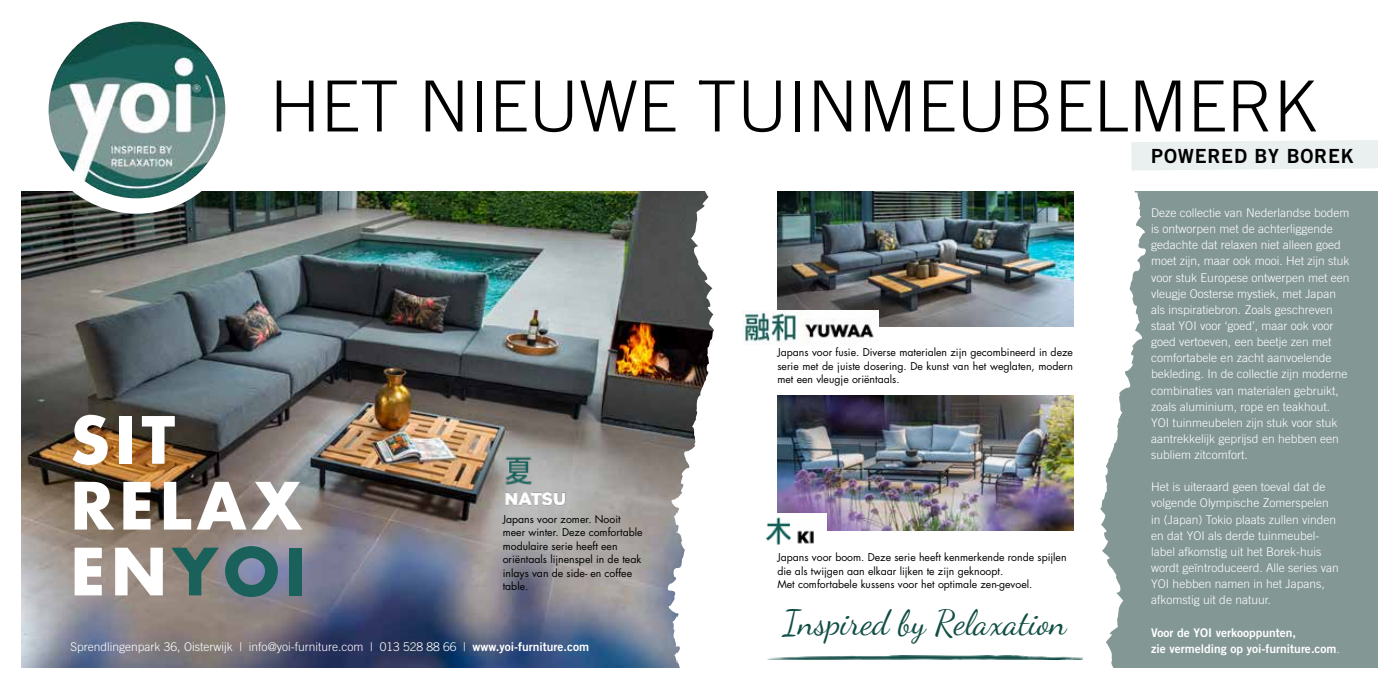
<style>
.page{position:relative;width:1378px;height:689px;background:#fff}
.page>*{position:absolute;margin:0;border:0;box-sizing:border-box;transform-origin:0 0}
.t1{font:300 70.5px "Trade Gothic LT Std";color:#000}
.t2{font:700 63.3px/65.8px "Futura CE";letter-spacing:.09em;color:#fff}
.t3{font:34.8px "Dancing Script";color:#114e45}
.t4{font:19.5px "Trade Gothic LT Std Bd 2";letter-spacing:.04em;color:#000}
.t5{font:300 12px/16.2px "Trade Gothic LT Std";color:#fff}
.t6{font:12px "Trade Gothic LT Std Bd 2";color:#fff}
.t7{font:10.5px/13.5px "Futura CE";color:#000}
.s1{color:#1a615b}
.s2{font-family:"Trade Gothic LT Std Bd 2";font-weight:400}
.s3{font-family:"Trade Gothic LT Std";font-weight:300}
</style>
<div class="page">
<img style="left:21px;top:191px;width:644px;height:477px">
<div style="left:33px;top:6px;width:208px;height:208px;background:#fff;border-radius:50%"></div>
<img style="left:49px;top:22px;width:176px;height:176px;border-radius:88px">
<svg style="left:665px;top:191px;width:12px;height:477px;background:#67676a"></svg>
<img style="left:499px;top:451px;width:72px;height:59px">
<div style="left:1083px;top:191px;width:295px;height:477px;background:#839795"></div>
<svg style="left:976px;top:191px;width:170px;height:477px;fill:#fff"></svg>
<svg style="left:677px;top:191px;width:161px;height:477px"></svg>
<img style="left:767px;top:655px;width:315px;height:4px">
<div style="left:1131px;top:140px;width:247px;height:30px;background:#e9f0ef"></div>
<img style="left:777px;top:192px;width:296px;height:135px">
<img style="left:777px;top:395px;width:296px;height:135px">
<img style="left:756px;top:513px;width:71px;height:37px">
<img style="left:742px;top:310px;width:136px;height:35px">
<h1 class="t1" style="left:270px;top:65px;width:1047px">HET NIEUWE TUINMEUBELMERK</h1>
<h3 class="t4" style="left:1151px;top:144px;width:204px">POWERED BY BOREK</h3>
<p class="t5" style="left:1151px;top:204px;width:200px">Deze collectie van Nederlandse bodem is ontworpen met de achterliggende gedachte dat relaxen niet alleen goed moet zijn, maar ook mooi. Het zijn stuk voor stuk Europese ontwerpen met een vleugje Oosterse mystiek, met Japan als inspiratiebron. Zoals geschreven staat YOI voor ‘goed’, maar ook voor goed vertoeven, een beetje zen met comfortabele en zacht aanvoelende bekleding. In de collectie zijn moderne combinaties van materialen gebruikt, zoals aluminium, rope en teakhout.<br>YOI tuinmeubelen zijn stuk voor stuk aantrekkelijk geprijsd en hebben een subliem zitcomfort.</p>
<p class="t5" style="left:1151px;top:479px;width:189px">Het is uiteraard geen toeval dat de volgende Olympische Zomerspelen in (Japan) Tokio plaats zullen vinden en dat YOI als derde tuinmeubel&shy;label afkomstig uit het Borek-huis wordt geïntroduceerd. Alle series van YOI hebben namen in het Japans, afkomstig uit de natuur.</p>
<p class="t6" style="left:1151px;top:625px;width:146px">Voor de YOI verkooppunten,</p>
<p class="t7" style="left:777px;top:345px;width:297px;text-align:justify">Japans voor fusie. Diverse materialen zijn gecombineerd in deze serie met de juiste dosering. De kunst van het weglaten, modern met een vleugje oriëntaals.</p>
<h2 class="t2" style="left:71px;top:404px;width:237px">SIT<br>RELAX<br>EN<span class="s1">YOI</span></h2>
<p class="t7" style="left:503px;top:512px;width:141px">Japans voor zomer. Nooit meer winter. Deze comfortable modulaire serie heeft een oriëntaals lijnenspel in de teak inlays van de side- en coffee table.</p>
<p class="t7" style="left:777px;top:550px;width:291px">Japans voor boom. Deze serie heeft kenmerkende ronde spijlen die als twijgen aan elkaar lijken te zijn geknoopt.<br>Met comfortabele kussens voor het optimale zen-gevoel.</p>
<h3 class="t3" style="left:783px;top:602px;width:285px">Inspired by Relaxation</h3>
<p class="t5" style="left:71px;top:638px;width:520px">Sprendlingenpark 36, Oisterwijk | info@yoi-furniture.com | 013 528 88 66 | <span class="s2">www.yoi-furniture.com</span></p>
<p class="t6" style="left:1151px;top:641px;width:190px">zie vermelding op yoi-furniture.com<span class="s3">.</span></p>
</div>
